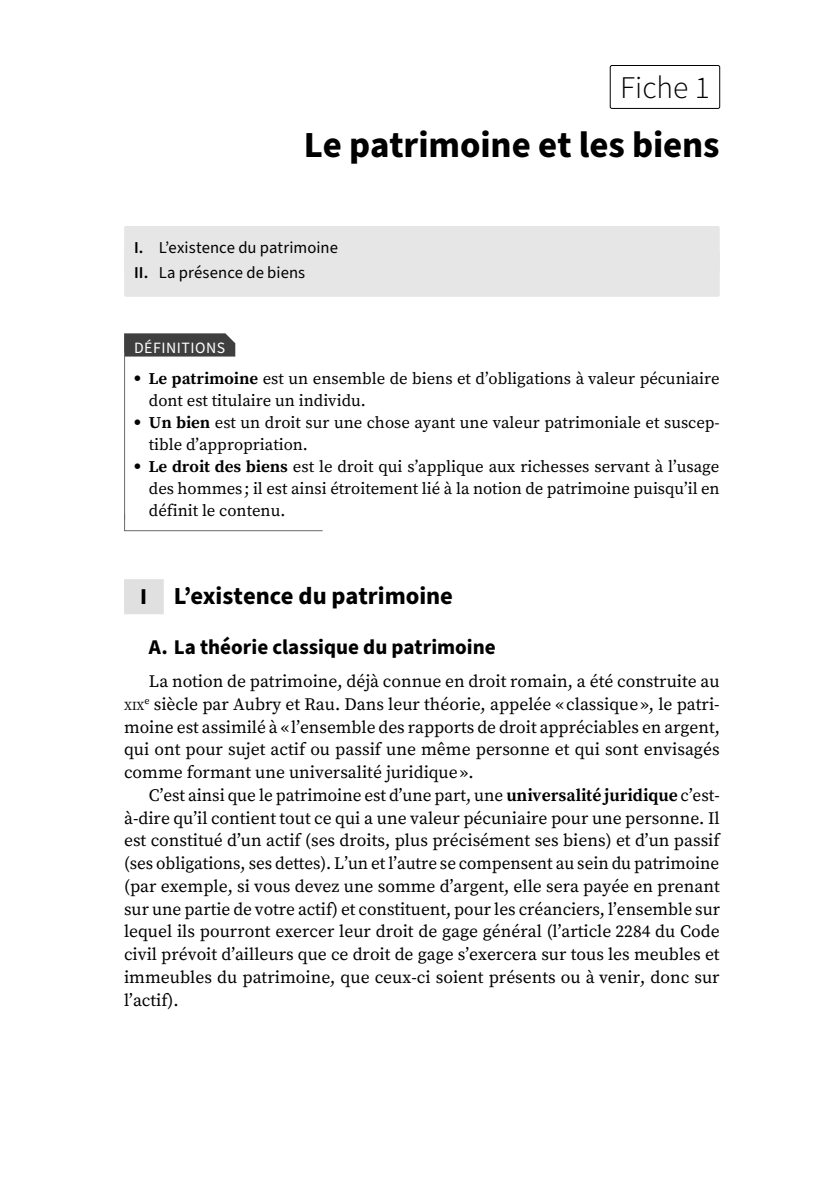
<style>
.page{position:relative;width:819px;height:1191px;background:#fff}
.page>*{position:absolute;margin:0;border:0;box-sizing:border-box;transform-origin:0 0}
.t1{font:700 36.75px "Source Sans Pro";letter-spacing:-.005em;color:#000}
.t2{font:300 31.5px "Source Sans Pro";color:#000}
.t3{font:700 24.5px "Source Sans Pro";letter-spacing:-.005em;color:#000}
.t4{font:700 21px "Source Sans Pro";color:#000}
.t5{font:17.5px/22.8px "Source Serif Pro";color:#000;text-align:justify}
.t6{font:16.62px/21.9px "Source Serif Pro";color:#000}
.t7{font:16.62px/24.3px "Source Sans Pro";letter-spacing:.005em;color:#000}
.t8{font:15.75px "Source Sans Pro";letter-spacing:.035em;color:#fff}
.t9{font:12.25px "Source Serif Pro";color:#000}
.s1{font-weight:600}
.s2{font-weight:700}
.s3{font-size:22.75px}
</style>
<div class="page">
<div style="left:610px;top:65px;width:110px;height:44px;border:1px solid #000;border-radius:2px"></div>
<div style="left:124px;top:226px;width:595px;height:46px;background:#e6e6e6;border-radius:2px"></div>
<div style="left:124px;top:250px;width:595px;height:47px;background:#e6e6e6;border-radius:2px"></div>
<div style="left:124px;top:333px;width:111px;height:23px;background:#3f3f3f"></div>
<hr style="left:124px;top:352px;width:1px;height:168px;background:#696969">
<svg style="left:124px;top:513px;width:199px;height:18px"></svg>
<div style="left:124px;top:579px;width:40px;height:35px;background:#e0e0e0"></div>
<h2 class="t2" style="left:620px;top:68px;width:91px">Fiche 1</h2>
<h1 class="t1" style="left:304px;top:120px;width:417px">Le patrimoine et les biens</h1>
<p class="t7" style="left:134px;top:236px;width:205px"><span class="s1">I.</span> L’existence du patrimoine<br><span class="s1">II.</span> La présence de biens</p>
<p class="t8" style="left:134px;top:337px;width:93px">DÉFINITIONS</p>
<p class="t6" style="left:149px;top:369px;width:572px"><span class="s2">Le patrimoine</span> est un ensemble de biens et d’obligations à valeur pécuniaire dont est titulaire un individu.<br><span class="s2">Un bien</span> est un droit sur une chose ayant une valeur patrimoniale et suscep&shy;tible d’appropriation.<br><span class="s2">Le droit des biens</span> est le droit qui s’applique aux richesses servant à l’usage des hommes ; il est ainsi étroitement lié à la notion de patrimoine puisqu’il en définit le contenu.</p>
<h3 class="t3" style="left:140px;top:579px;width:314px"><span class="s3">I</span> L’existence du patrimoine</h3>
<p class="t4" style="left:149px;top:633px;width:348px">A. La théorie classique du patrimoine</p>
<p class="t5" style="left:149px;top:670px;width:572px">La notion de patrimoine, déjà connue en droit romain, a été construite au</p>
<p class="t9" style="left:124px;top:698px;width:22px">xix</p>
<p class="t5" style="left:124px;top:693px;width:597px;text-indent:20px"><sup>e</sup> siècle par Aubry et Rau. Dans leur théorie, appelée « classique», le patri&shy;moine est assimilé à « l’ensemble des rapports de droit appréciables en argent, qui ont pour sujet actif ou passif une même personne et qui sont envisagés comme formant une universalité juridique».</p>
<p class="t5" style="left:124px;top:784px;width:597px;text-indent:25px">C’est ainsi que le patrimoine est d’une part, une <span class="s2">universalité juridique</span> c’est&shy;à‑dire qu’il contient tout ce qui a une valeur pécuniaire pour une personne. Il est constitué d’un actif (ses droits, plus précisément ses biens) et d’un passif (ses obligations, ses dettes). L’un et l’autre se compensent au sein du patrimoine (par exemple, si vous devez une somme d’argent, elle sera payée en prenant sur une partie de votre actif) et constituent, pour les créanciers, l’ensemble sur lequel ils pourront exercer leur droit de gage général (l’article 2284 du Code civil prévoit d’ailleurs que ce droit de gage s’exercera sur tous les meubles et immeubles du patrimoine, que ceux-ci soient présents ou à venir, donc sur l’actif).</p>
</div>
